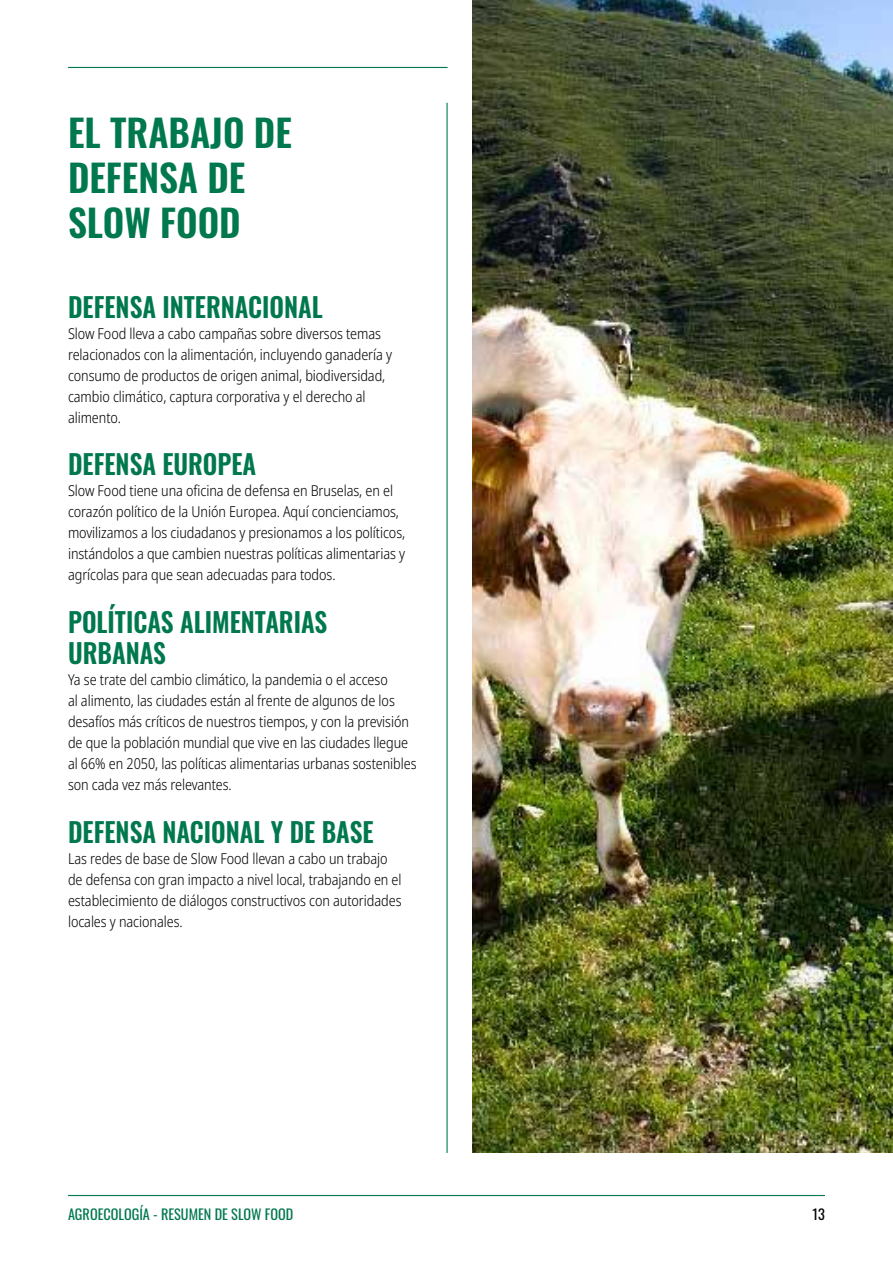
<style>
.page{position:relative;width:893px;height:1263px;background:#fff}
.page>*{position:absolute;margin:0;border:0;box-sizing:border-box;transform-origin:0 0}
.t1{font:600 37.5px/45px "Oswald";color:#00784e}
.t2{font:600 27px/31.5px "Oswald";color:#00784e;scale:.94 1}
.t3{font:300 semi-condensed 15px/21px "Noto Sans";letter-spacing:-.005em;color:#000;scale:.94 1}
.t4{font:14.25px "Oswald";color:#00784e}
.t5{font:14.25px "Oswald";color:#000}
</style>
<div class="page">
<hr style="left:68px;top:1195px;width:757px;height:1px;background:#00784e">
<hr style="left:68px;top:67px;width:380px;height:1px;background:#00784e">
<hr style="left:446px;top:103px;width:2px;height:1050px;background:#00784e">
<img style="left:472px;top:0;width:421px;height:1153px">
<h1 class="t1" style="left:68px;top:112px;width:225px">EL TRABAJO DE<br>DEFENSA DE<br>SLOW FOOD</h1>
<h2 class="t2" style="left:68px;top:293px;width:273px">DEFENSA INTERNACIONAL</h2>
<p class="t3" style="left:68px;top:323px;width:346px">Slow Food lleva a cabo campañas sobre diversos temas relacionados con la alimentación, incluyendo ganadería y consumo de productos de origen animal, biodiversidad, cambio climático, captura corporativa y el derecho al alimento.</p>
<h2 class="t2" style="left:68px;top:450px;width:202px">DEFENSA EUROPEA</h2>
<p class="t3" style="left:68px;top:481px;width:360px">Slow Food tiene una oficina de defensa en Bruselas, en el corazón político de la Unión Europea. Aquí concienciamos, movilizamos a los ciudadanos y presionamos a los políticos, instándolos a que cambien nuestras políticas alimentarias y agrícolas para que sean adecuadas para todos.</p>
<h2 class="t2" style="left:68px;top:608px;width:277px">POLÍTICAS ALIMENTARIAS<br>URBANAS</h2>
<p class="t3" style="left:68px;top:670px;width:372px">Ya se trate del cambio climático, la pandemia o el acceso<br>al alimento, las ciudades están al frente de algunos de los desafíos más críticos de nuestros tiempos, y con la previsión de que la población mundial que vive en las ciudades llegue al 66% en 2050, las políticas alimentarias urbanas sostenibles son cada vez más relevantes.</p>
<h2 class="t2" style="left:68px;top:818px;width:327px">DEFENSA NACIONAL Y DE BASE</h2>
<p class="t3" style="left:68px;top:848px;width:356px">Las redes de base de Slow Food llevan a cabo un trabajo de defensa con gran impacto a nivel local, trabajando en el establecimiento de diálogos constructivos con autoridades locales y nacionales.</p>
<p class="t4" style="left:68px;top:1202px;width:227px">AGROECOLOGÍA - RESUMEN DE SLOW FOOD</p>
<p class="t5" style="left:812px;top:1202px;width:14px">13</p>
</div>
